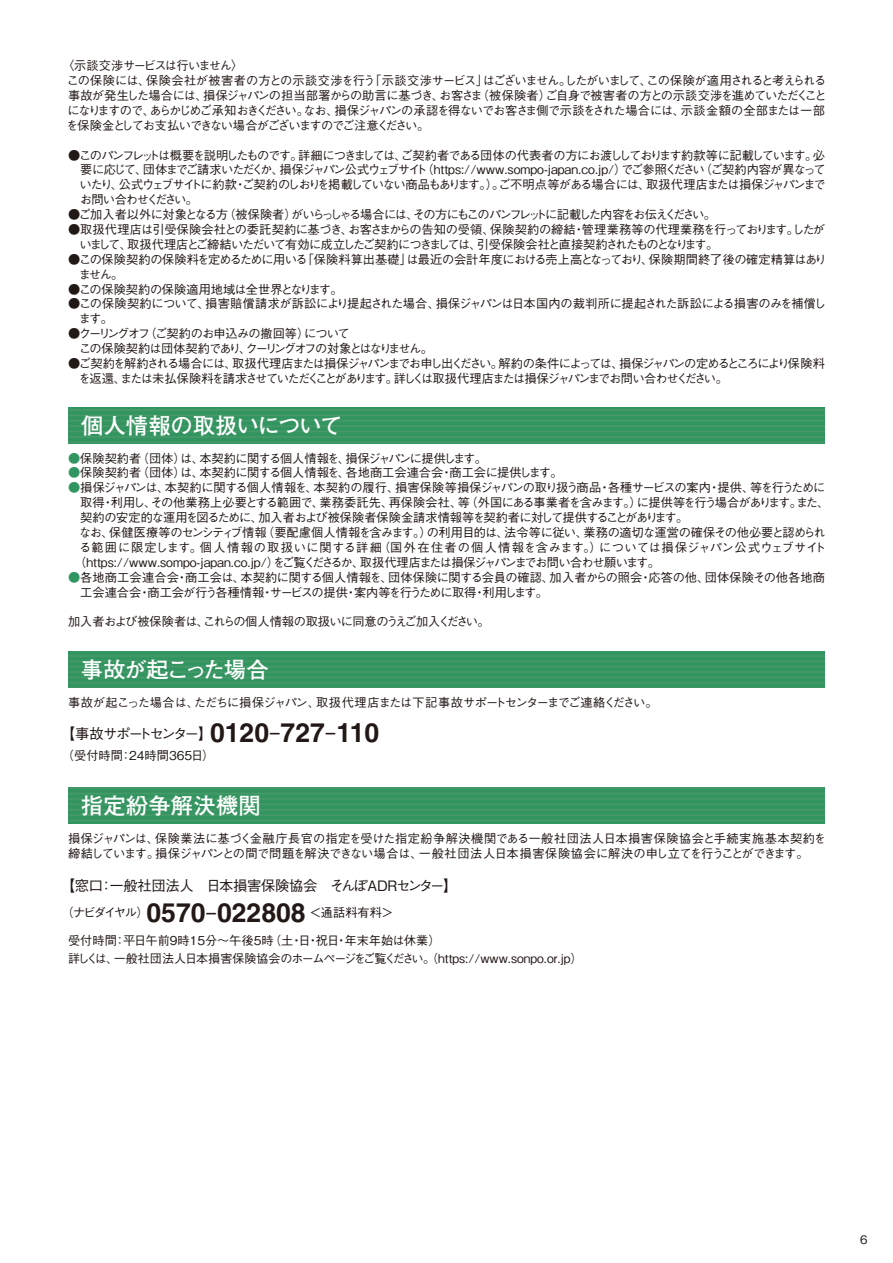
<style>
.page{position:relative;width:893px;height:1263px;background:#fff}
.page>*{position:absolute;margin:0;border:0;box-sizing:border-box;transform-origin:0 0}
.t1{font:700 26.55px "Helvetica";color:#221815}
.t2{font:700 22.35px "Futo Go B101 Pro";color:#fff}
.t3{font:700 22.35px "Futo Go B101 Pro";letter-spacing:-.06em;color:#fff}
.t4{font:500 14.4px "Gothic BBB Pro";letter-spacing:-.025em;color:#221815}
.t5{font:500 14.4px "Gothic BBB Pro";letter-spacing:-.17em;color:#221815}
.t6{font:500 12.3px/14.9px "Gothic BBB Pro";letter-spacing:-.08em;color:#221815}
.t7{font:500 12.3px/14.9px "Gothic BBB Pro";letter-spacing:-.045em;color:#221815}
.t8{font:500 12.3px/14.9px "Gothic BBB Pro";letter-spacing:-.125em;color:#221815}
.t9{font:500 12.3px/14.9px "Gothic BBB Pro";letter-spacing:-.025em;color:#221815}
.t10{font:500 12.3px "Gothic BBB Pro";letter-spacing:-.12em;color:#221815}
.t11{font:500 12.3px "Gothic BBB Pro";letter-spacing:-.03em;color:#221815}
.t12{font:500 12.15px "Gothic BBB Pro";letter-spacing:-.05em;color:#221815}
.t13{font:500 12.15px/14.9px "Gothic BBB Pro";letter-spacing:-.02em;color:#221815}
.t14{font:500 12.15px/14.9px "Gothic BBB Pro";letter-spacing:.005em;color:#221815}
.t15{font:500 12.15px "Gothic BBB Pro";color:#221815}
.t16{font:500 12.15px "Gothic BBB Pro";letter-spacing:-.04em;color:#221815}
.t17{font:500 12.15px "Gothic BBB Pro";letter-spacing:-.06em;color:#221815}
.t18{font:500 12.15px "Gothic BBB Pro";letter-spacing:.05em;color:#221815}
.t19{font:500 12.15px "Gothic BBB Pro";letter-spacing:-.07em;color:#221815}
.t20{font:500 12.15px "Gothic BBB Pro";letter-spacing:-.105em;color:#221815}
.t21{font:500 12px "Gothic BBB Pro";color:#221815}
.t22{font:700 12px "Helvetica";color:#221815;scale:2.89 1}
.t23{font:500 11.7px "Gothic BBB Pro";color:#221815}
.s1{color:#329561}
.s2{font-family:"Helvetica";font-weight:700;font-size:26.55px}
.s3{font-family:"Helvetica";font-weight:700;font-size:12px}
</style>
<div class="page">
<svg style="left:68px;top:407px;width:757px;height:36px;background:#389662"></svg>
<svg style="left:68px;top:651px;width:757px;height:36px;background:#379562"></svg>
<svg style="left:68px;top:787px;width:757px;height:36px;background:#389662"></svg>
<p class="t6" style="left:66px;top:57px;width:762px;text-indent:-4px">〈示談交渉サービスは行いません〉<br>この保険には、保険会社が被害者の方との示談交渉を行う「示談交渉サービス」はございません。したがいまして、この保険が適用されると考えられる事故が発生した場合には、損保ジャパンの担当部署からの助言に基づき、お客さま（被保険者）ご自身で被害者の方との示談交渉を進めていただくことになりますので、あらかじめご承知おきください。なお、損保ジャパンの承認を得ないでお客さま側で示談をされた場合には、示談金額の全部または一部を保険金としてお支払いできない場合がございますのでご注意ください。</p>
<p class="t6" style="left:80px;top:146px;width:748px;text-align:justify;text-indent:-12px">●このパンフレットは概要を説明したものです。詳細につきましては、ご契約者である団体の代表者の方にお渡ししております約款等に記載しています。必要に応じて、団体までご請求いただくか、損保ジャパン公式ウェブサイト（https://www.sompo-japan.co.jp/）でご参照ください（ご契約内容が異なっていたり、公式ウェブサイトに約款・ご契約のしおりを掲載していない商品もあります。）。ご不明点等がある場合には、取扱代理店または損保ジャパンまでお問い合わせください。</p>
<p class="t10" style="left:68px;top:205px;width:650px">●ご加入者以外に対象となる方（被保険者）がいらっしゃる場合には、その方にもこのパンフレットに記載した内容をお伝えください。</p>
<p class="t7" style="left:80px;top:220px;width:747px;text-indent:-12px">●取扱代理店は引受保険会社との委託契約に基づき、お客さまからの告知の受領、保険契約の締結・管理業務等の代理業務を行っております。したがいまして、取扱代理店とご締結いただいて有効に成立したご契約につきましては、引受保険会社と直接契約されたものとなります。</p>
<p class="t9" style="left:79px;top:250px;width:749px;text-indent:-11px">●この保険契約の保険料を定めるために用いる「保険料算出基礎」は最近の会計年度における売上高となっており、保険期間終了後の確定精算はありません。</p>
<p class="t11" style="left:68px;top:279px;width:276px">●この保険契約の保険適用地域は全世界となります。</p>
<p class="t7" style="left:79px;top:295px;width:749px;text-indent:-11px">●この保険契約について、損害賠償請求が訴訟により提起された場合、損保ジャパンは日本国内の裁判所に提起された訴訟による損害のみを補償します。</p>
<p class="t6" style="left:79px;top:325px;width:356px;text-indent:-11px">●クーリングオフ（ご契約のお申込みの撤回等）について<br>この保険契約は団体契約であり、クーリングオフの対象とはなりません。</p>
<p class="t8" style="left:79px;top:354px;width:748px;text-indent:-10px">●ご契約を解約される場合には、取扱代理店または損保ジャパンまでお申し出ください。解約の条件によっては、損保ジャパンの定めるところにより保険料を返還、または未払保険料を請求させていただくことがあります。詳しくは取扱代理店または損保ジャパンまでお問い合わせください。</p>
<h2 class="t2" style="left:81px;top:407px;width:263px">個人情報の取扱いについて</h2>
<p class="t12" style="left:68px;top:448px;width:420px"><span class="s1">●</span>保険契約者（団体）は、本契約に関する個人情報を、損保ジャパンに提供します。</p>
<p class="t15" style="left:68px;top:463px;width:496px"><span class="s1">●</span>保険契約者（団体）は、本契約に関する個人情報を、各地商工会連合会・商工会に提供します。</p>
<p class="t17" style="left:68px;top:478px;width:759px"><span class="s1">●</span>損保ジャパンは、本契約に関する個人情報を、本契約の履行、損害保険等損保ジャパンの取り扱う商品・各種サービスの案内・提供、等を行うために</p>
<p class="t16" style="left:80px;top:493px;width:751px">取得・利用し、その他業務上必要とする範囲で、業務委託先、再保険会社、等（外国にある事業者を含みます。）に提供等を行う場合があります。また、</p>
<p class="t12" style="left:80px;top:508px;width:610px">契約の安定的な運用を図るために、加入者および被保険者保険金請求情報等を契約者に対して提供することがあります。</p>
<p class="t13" style="left:79px;top:523px;width:748px">なお、保健医療等のセンシティブ情報（要配慮個人情報を含みます。）の利用目的は、法令等に従い、業務の適切な運営の確保その他必要と認められ</p>
<p class="t18" style="left:79px;top:537px;width:749px">る範囲に限定します。個人情報の取扱いに関する詳細（国外在住者の個人情報を含みます。）については損保ジャパン公式ウェブサイト</p>
<p class="t12" style="left:74px;top:552px;width:587px">（https://www.sompo-japan.co.jp/）をご覧くださるか、取扱代理店または損保ジャパンまでお問い合わせ願います。</p>
<p class="t13" style="left:80px;top:568px;width:746px;text-indent:-12px"><span class="s1">●</span>各地商工会連合会・商工会は、本契約に関する個人情報を、団体保険に関する会員の確認、加入者からの照会・応答の他、団体保険その他各地商工会連合会・商工会が行う各種情報・サービスの提供・案内等を行うために取得・利用します。</p>
<p class="t12" style="left:68px;top:612px;width:423px">加入者および被保険者は、これらの個人情報の取扱いに同意のうえご加入ください。</p>
<h2 class="t3" style="left:81px;top:651px;width:189px">事故が起こった場合</h2>
<p class="t19" style="left:68px;top:692px;width:591px">事故が起こった場合は、ただちに損保ジャパン、取扱代理店または下記事故サポートセンターまでご連絡ください。</p>
<p class="t5" style="left:61px;top:722px;width:210px">【事故サポートセンター】<span class="s2">0120</span></p>
<p class="t22" style="left:269px;top:725px;width:5px">-</p>
<h1 class="t1" style="left:281px;top:716px;width:100px">727 110</h1>
<p class="t22" style="left:325px;top:725px;width:5px">-</p>
<p class="t15" style="left:62px;top:746px;width:154px">（受付時間：24時間365日）</p>
<h2 class="t2" style="left:81px;top:787px;width:182px">指定紛争解決機関</h2>
<p class="t14" style="left:68px;top:829px;width:759px">損保ジャパンは、保険業法に基づく金融庁長官の指定を受けた指定紛争解決機関である一般社団法人日本損害保険協会と手続実施基本契約を締結しています。損保ジャパンとの間で問題を解決できない場合は、一般社団法人日本損害保険協会に解決の申し立てを行うことができます。</p>
<p class="t4" style="left:61px;top:874px;width:398px">【窓口：一般社団法人　日本損害保険協会　そんぽADRセンター】</p>
<p class="t20" style="left:62px;top:903px;width:333px">（ナビダイヤル）<span class="s2">0570</span><span class="s3">-</span><span class="s2">022808</span> ＜通話料有料＞</p>
<p class="t15" style="left:68px;top:930px;width:374px">受付時間：平日午前9時15分～午後5時（土・日・祝日・年末年始は休業）</p>
<p class="t21" style="left:68px;top:948px;width:516px">詳しくは、一般社団法人日本損害保険協会のホームページをご覧ください。（https://www.sonpo.or.jp）</p>
<p class="t23" style="left:860px;top:1230px;width:9px">6</p>
</div>
